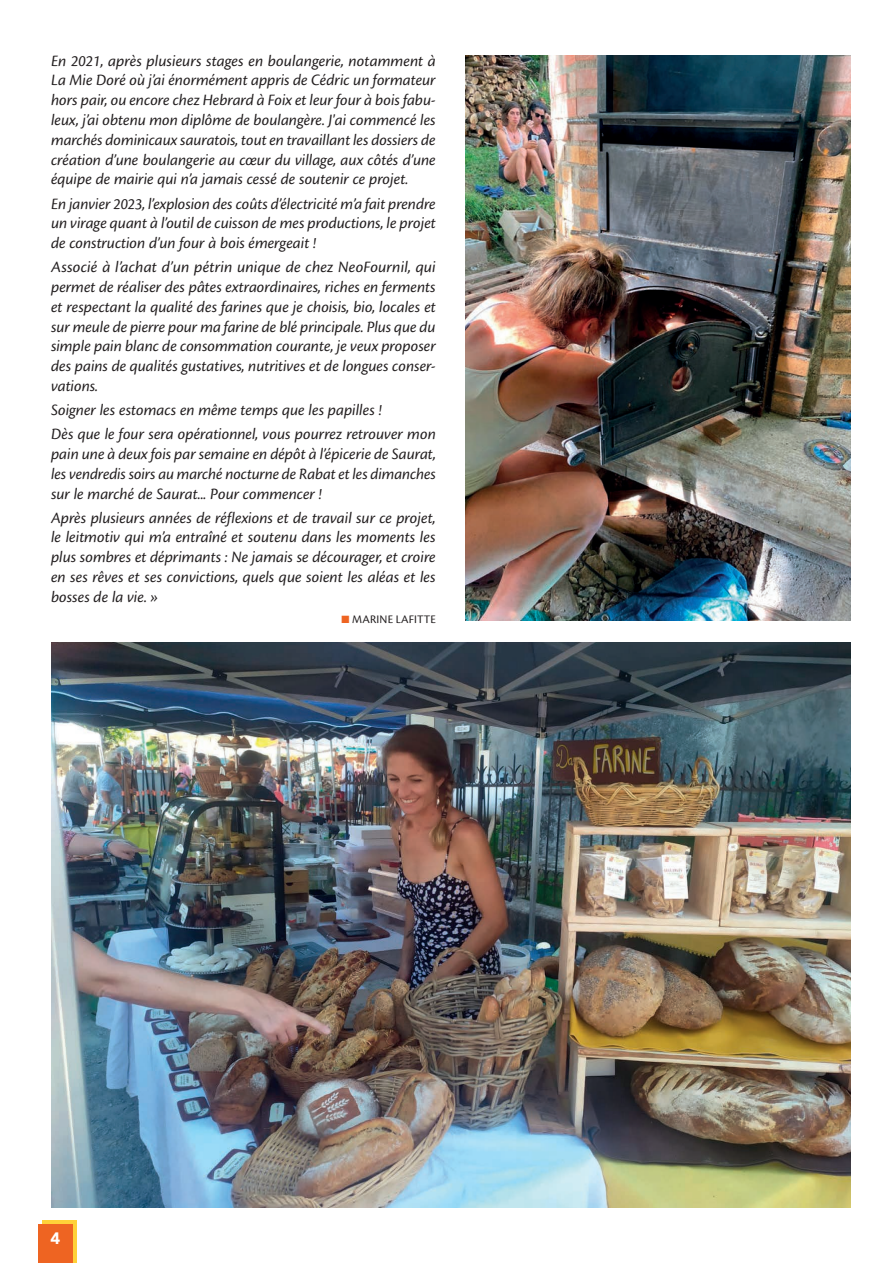
<style>
.page{position:relative;width:893px;height:1263px;background:#fff}
.page>*{position:absolute;margin:0;border:0;box-sizing:border-box;transform-origin:0 0}
.t1{font:italic 16.5px/19.8px "Cronos Pro";letter-spacing:-.005em;color:#231f20;text-align:justify}
.t2{font:900 16.5px "Avenir";color:#fff}
.t3{font:12px "Cronos Pro";letter-spacing:.015em;color:#231f20}
.s1{color:#ee6422}
</style>
<div class="page">
<div style="left:43px;top:1220px;width:34px;height:43px;background:linear-gradient(to right,#ffd139,#ffd139)"></div>
<div style="left:38px;top:1224px;width:34px;height:39px;background:#ee6422"></div>
<img style="left:466px;top:55px;width:384px;height:566px">
<img style="left:51px;top:643px;width:799px;height:565px">
<p class="t1" style="left:51px;top:51px;width:386px">En 2021, après plusieurs stages en boulangerie, notamment à La Mie Doré où j’ai énormément appris de Cédric un formateur hors pair, ou encore chez Hebrard à Foix et leur four à bois fabu&shy;leux, j’ai obtenu mon diplôme de boulangère. J'ai commencé les marchés dominicaux sauratois, tout en travaillant les dossiers de création d’une boulangerie au cœur du village, aux côtés d’une équipe de mairie qui n’a jamais cessé de soutenir ce projet.</p>
<p class="t1" style="left:51px;top:194px;width:386px">En janvier 2023, l’explosion des coûts d’électricité m’a fait prendre un virage quant à l’outil de cuisson de mes productions, le projet de construction d’un four à bois émergeait !</p>
<p class="t1" style="left:51px;top:257px;width:386px">Associé à l’achat d’un pétrin unique de chez NeoFournil, qui permet de réaliser des pâtes extraordinaires, riches en ferments et respectant la qualité des farines que je choisis, bio, locales et sur meule de pierre pour ma farine de blé principale. Plus que du simple pain blanc de consommation courante, je veux proposer des pains de qualités gustatives, nutritives et de longues conser&shy;vations.</p>
<p class="t1" style="left:51px;top:398px;width:386px;line-height:24px">Soigner les estomacs en même temps que les papilles !<br>Dès que le four sera opérationnel, vous pourrez retrouver mon</p>
<p class="t1" style="left:51px;top:444px;width:386px">pain une à deux fois par semaine en dépôt à l’épicerie de Saurat, les vendredis soirs au marché nocturne de Rabat et les dimanches sur le marché de Saurat... Pour commencer !</p>
<p class="t1" style="left:51px;top:508px;width:386px">Après plusieurs années de réflexions et de travail sur ce projet, le leitmotiv qui m’a entraîné et soutenu dans les moments les plus sombres et déprimants : Ne jamais se décourager, et croire en ses rêves et ses convictions, quels que soient les aléas et les bosses de la vie. »</p>
<p class="t3" style="left:342px;top:612px;width:96px"><span class="s1">■</span> MARINE LAFITTE</p>
<p class="t2" style="left:50px;top:1224px;width:11px">4</p>
</div>
